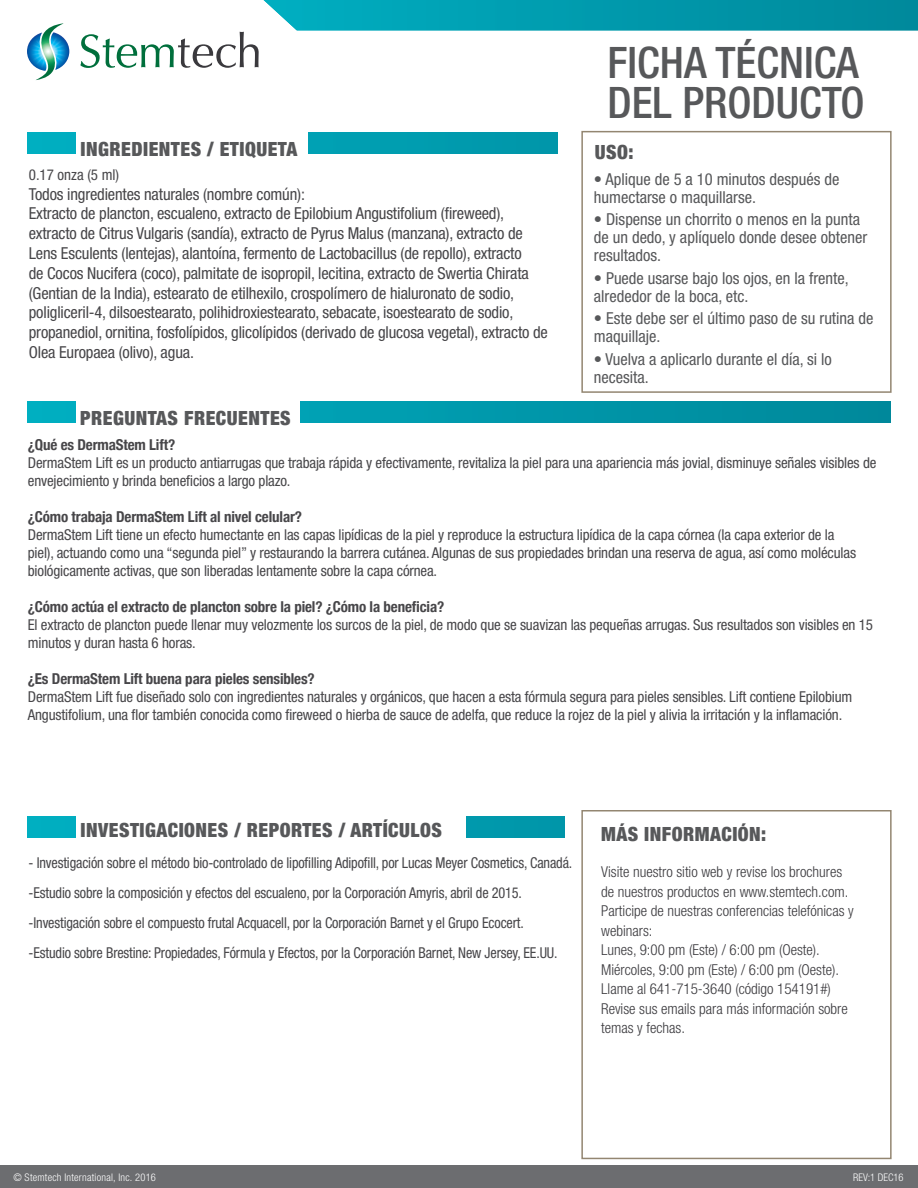
<style>
.page{position:relative;width:918px;height:1188px;background:#fff}
.page>*{position:absolute;margin:0;border:0;box-sizing:border-box;transform-origin:0 0}
.t1{font:500 condensed 43.5px/40.5px "Helvetica Neue";color:#57585a}
.t2{font:900 condensed 19.5px "Helvetica Neue";letter-spacing:.025em;color:#57585a}
.t3{font:condensed 16.5px/19.8px "Helvetica Neue";letter-spacing:-.01em;color:#474649}
.t4{font:condensed 16.5px/18px "Helvetica Neue";color:#57585a}
.t5{font:condensed 15px/18px "Helvetica Neue";letter-spacing:-.01em;color:#474649}
.t6{font:condensed 15px "Helvetica Neue";letter-spacing:-.01em;color:#474649;scale:.95 1}
.t7{font:300 condensed 15px/19.5px "Helvetica Neue";color:#3a393d}
.t8{font:700 condensed 15px "Helvetica Neue";letter-spacing:-.01em;color:#474649}
.t9{font:300 condensed 10.5px "Helvetica Neue";letter-spacing:.02em;color:#fff}
.t10{font:300 condensed 10.5px "Helvetica Neue";color:#fff}
</style>
<div class="page">
<svg style="left:80px;top:0;width:838px;height:68px"></svg>
<svg style="left:27px;top:23px;width:42px;height:57px"></svg>
<div style="left:0;top:1165px;width:918px;height:23px;background:#6c6d70"></div>
<svg style="left:27px;top:817px;width:538px;height:21px;background:#019fb2"></svg>
<svg style="left:28px;top:132px;width:530px;height:21px;background:#009eb1"></svg>
<svg style="left:28px;top:401px;width:863px;height:21px;background:#0096a9"></svg>
<div style="left:76px;top:128px;width:232px;height:30px;background:#fff"></div>
<div style="left:76px;top:810px;width:389px;height:30px;background:#fff"></div>
<div style="left:76px;top:397px;width:223px;height:30px;background:#fff"></div>
<div style="left:581px;top:131px;width:311px;height:262px;border:2px solid #938671"></div>
<div style="left:581px;top:810px;width:311px;height:349px;border:2px solid #938671"></div>
<p class="t2" style="left:81px;top:133px;width:218px">INGREDIENTES / ETIQUETA</p>
<p class="t5" style="left:29px;top:165px;width:92px">0.17 onza (5 ml)</p>
<p class="t3" style="left:29px;top:184px;width:278px">Todos ingredientes naturales (nombre común):</p>
<p class="t3" style="left:29px;top:203px;width:521px">Extracto de plancton, escualeno, extracto de Epilobium Angustifolium (fireweed), extracto de Citrus Vulgaris (sandía), extracto de Pyrus Malus (manzana), extracto de Lens Esculents (lentejas), alantoína, fermento de Lactobacillus (de repollo), extracto<br>de Cocos Nucifera (coco), palmitate de isopropil, lecitina, extracto de Swertia Chirata (Gentian de la India), estearato de etilhexilo, crospolímero de hialuronato de sodio, poligliceril-4, dilsoestearato, polihidroxiestearato, sebacate, isoestearato de sodio, propanediol, ornitina, fosfolípidos, glicolípidos (derivado de glucosa vegetal), extracto de Olea Europaea (olivo), agua.</p>
<h1 class="t1" style="left:608px;top:42px;width:259px">FICHA TÉCNICA<br>DEL PRODUCTO</h1>
<p class="t2" style="left:595px;top:136px;width:40px">USO:</p>
<p class="t4" style="left:594px;top:170px;width:247px">• Aplique de 5 a 10 minutos después de humectarse o maquillarse.</p>
<p class="t4" style="left:594px;top:211px;width:275px">• Dispense un chorrito o menos en la punta de un dedo, y aplíquelo donde desee obtener resultados.</p>
<p class="t4" style="left:594px;top:269px;width:256px">• Puede usarse bajo los ojos, en la frente, alrededor de la boca, etc.</p>
<p class="t4" style="left:594px;top:310px;width:281px">• Este debe ser el último paso de su rutina de maquillaje.</p>
<p class="t4" style="left:594px;top:350px;width:239px">• Vuelva a aplicarlo durante el día, si lo necesita.</p>
<p class="t2" style="left:80px;top:402px;width:212px">PREGUNTAS FRECUENTES</p>
<p class="t8" style="left:28px;top:432px;width:149px">¿Qué es DermaStem Lift?</p>
<p class="t5" style="left:28px;top:453px;width:850px">DermaStem Lift es un producto antiarrugas que trabaja rápida y efectivamente, revitaliza la piel para una apariencia más jovial, disminuye señales visibles de envejecimiento y brinda beneficios a largo plazo.</p>
<p class="t8" style="left:28px;top:504px;width:276px">¿Cómo trabaja DermaStem Lift al nivel celular?</p>
<p class="t5" style="left:28px;top:525px;width:830px">DermaStem Lift tiene un efecto humectante en las capas lipídicas de la piel y reproduce la estructura lipídica de la capa córnea (la capa exterior de la piel), actuando como una “segunda piel” y restaurando la barrera cutánea. Algunas de sus propiedades brindan una reserva de agua, así como moléculas biológicamente activas, que son liberadas lentamente sobre la capa córnea.</p>
<p class="t8" style="left:28px;top:594px;width:418px">¿Cómo actúa el extracto de plancton sobre la piel? ¿Cómo la beneficia?</p>
<p class="t5" style="left:28px;top:615px;width:847px">El extracto de plancton puede llenar muy velozmente los surcos de la piel, de modo que se suavizan las pequeñas arrugas. Sus resultados son visibles en 15 minutos y duran hasta 6 horas.</p>
<p class="t8" style="left:28px;top:666px;width:289px">¿Es DermaStem Lift buena para pieles sensibles?</p>
<p class="t5" style="left:28px;top:687px;width:826px">DermaStem Lift fue diseñado solo con ingredientes naturales y orgánicos, que hacen a esta fórmula segura para pieles sensibles. Lift contiene Epilobium<br>Angustifolium, una flor también conocida como fireweed o hierba de sauce de adelfa, que reduce la rojez de la piel y alivia la irritación y la inflamación.</p>
<p class="t2" style="left:81px;top:814px;width:363px">INVESTIGACIONES / REPORTES / ARTÍCULOS</p>
<p class="t6" style="left:29px;top:854px;width:574px">- Investigación sobre el método bio-controlado de lipofilling Adipofill, por Lucas Meyer Cosmetics, Canadá.</p>
<p class="t6" style="left:29px;top:884px;width:521px">-Estudio sobre la composición y efectos del escualeno, por la Corporación Amyris, abril de 2015.</p>
<p class="t6" style="left:29px;top:914px;width:523px">-Investigación sobre el compuesto frutal Acquacell, por la Corporación Barnet y el Grupo Ecocert.</p>
<p class="t6" style="left:29px;top:944px;width:558px">-Estudio sobre Brestine: Propiedades, Fórmula y Efectos, por la Corporación Barnet, New Jersey, EE.UU.</p>
<p class="t2" style="left:601px;top:818px;width:167px">MÁS INFORMACIÓN:</p>
<p class="t7" style="left:601px;top:862px;width:254px">Visite nuestro sitio web y revise los brochures de nuestros productos en www.stemtech.com.<br>Participe de nuestras conferencias telefónicas y webinars:</p>
<p class="t7" style="left:601px;top:940px;width:220px">Lunes, 9:00 pm (Este) / 6:00 pm (Oeste).</p>
<p class="t7" style="left:601px;top:960px;width:239px">Miércoles, 9:00 pm (Este) / 6:00 pm (Oeste).</p>
<p class="t7" style="left:601px;top:979px;width:231px">Llame al 641-715-3640 (código 154191#)</p>
<p class="t7" style="left:601px;top:999px;width:248px">Revise sus emails para más información sobre temas y fechas.</p>
<p class="t9" style="left:14px;top:1171px;width:144px">© Stemtech International, Inc. 2016</p>
<p class="t10" style="left:853px;top:1171px;width:52px">REV:1 DEC16</p>
</div>
